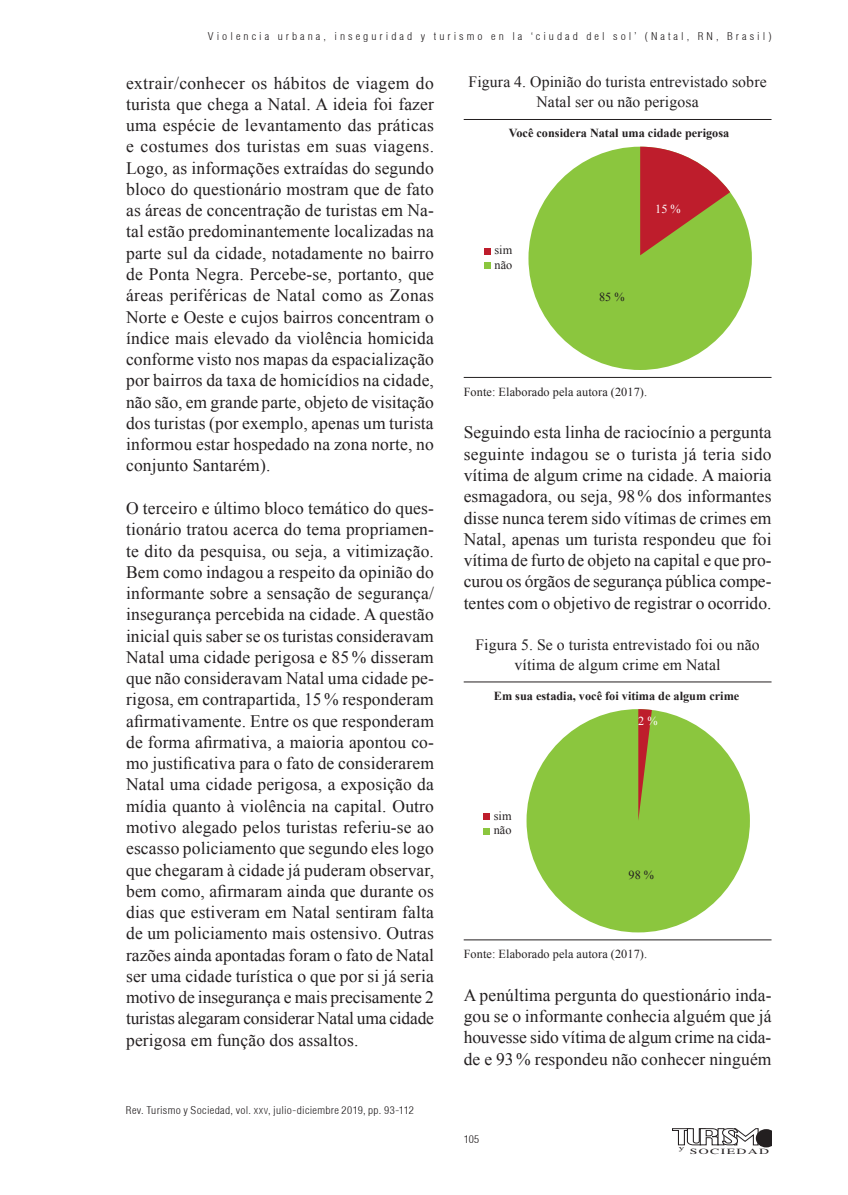
<style>
.page{position:relative;width:848px;height:1195px;background:#fff}
.page>*{position:absolute;margin:0;border:0;box-sizing:border-box;transform-origin:0 0}
.t1{font:17.5px/21.3px "Times New Roman";letter-spacing:.01em;color:#231f20;text-align:justify}
.t2{font:15.75px/19.9px "Times New Roman";letter-spacing:.01em;color:#231f20;text-align:center}
.t3{font:12.25px/14.3px "Times New Roman";letter-spacing:.01em;color:#231f20}
.t4{font:700 12.25px "Times New Roman";color:#231f20}
.t5{font:12.25px "Times New Roman";color:#fff}
.t6{font:300 condensed 10.5px "Helvetica";letter-spacing:.26em;color:#231f20;scale:1.1 1}
.t7{font:300 condensed 10.5px "Helvetica";letter-spacing:.025em;color:#231f20;scale:1.1 1}
.t8{font:8.05px "Times";letter-spacing:.1em;color:#231f20;scale:1.73 1}
.t9{font:6.48px "Times";color:#231f20;scale:1.73 1}
.s1{font-size:8.05px}
</style>
<div class="page">
<svg style="left:672px;top:1128px;width:99px;height:19px"></svg>
<hr style="left:463px;top:119px;width:308px;height:1px;background:#231f20">
<hr style="left:463px;top:377px;width:308px;height:1px;background:#231f20">
<svg style="left:484px;top:248px;width:6px;height:6px"></svg>
<svg style="left:484px;top:262px;width:6px;height:6px"></svg>
<div style="left:528px;top:147px;width:223px;height:223px;background:#8bc63e;border-radius:50%"></div>
<svg style="left:640px;top:147px;width:90px;height:108px"></svg>
<hr style="left:463px;top:681px;width:308px;height:1px;background:#231f20">
<hr style="left:463px;top:939px;width:308px;height:1px;background:#231f20">
<svg style="left:483px;top:813px;width:6px;height:6px"></svg>
<svg style="left:483px;top:828px;width:6px;height:6px"></svg>
<div style="left:526px;top:709px;width:223px;height:223px;background:#8bc63e;border-radius:50%"></div>
<svg style="left:638px;top:709px;width:13px;height:111px"></svg>
<p class="t6" style="left:208px;top:29px;width:513px">Violencia urbana, inseguridad y turismo en la ‘ciudad del sol’ (Natal, RN, Brasil)</p>
<p class="t1" style="left:126px;top:72px;width:309px">extrair/conhecer os hábitos de viagem do turista que chega a Natal. A ideia foi fazer uma espécie de levantamento das práticas e costumes dos turistas em suas viagens.<br>Logo, as informações extraídas do segundo bloco do questionário mostram que de fato as áreas de concentração de turistas em Na&shy;tal estão predominantemente localizadas na parte sul da cidade, notadamente no bairro de Ponta Negra. Percebe-se, portanto, que áreas periféricas de Natal como as Zonas Norte e Oeste e cujos bairros concentram o índice mais elevado da violência homicida conforme visto nos mapas da espacialização por bairros da taxa de homicídios na cidade, não são, em grande parte, objeto de visitação dos turistas (por exemplo, apenas um turista informou estar hospedado na zona norte, no conjunto Santarém).</p>
<p class="t1" style="left:126px;top:497px;width:309px">O terceiro e último bloco temático do ques&shy;tionário tratou acerca do tema propriamen&shy;te dito da pesquisa, ou seja, a vitimização.<br>Bem como indagou a respeito da opinião do informante sobre a sensação de segurança/ insegurança percebida na cidade. A questão inicial quis saber se os turistas consideravam Natal uma cidade perigosa e 85 % disseram que não consideravam Natal uma cidade pe&shy;rigosa, em contrapartida, 15 % responderam afirmativamente. Entre os que responderam de forma afirmativa, a maioria apontou co&shy;mo justificativa para o fato de considerarem Natal uma cidade perigosa, a exposição da mídia quanto à violência na capital. Outro motivo alegado pelos turistas referiu-se ao escasso policiamento que segundo eles logo que chegaram à cidade já puderam observar, bem como, afirmaram ainda que durante os dias que estiveram em Natal sentiram falta de um policiamento mais ostensivo. Outras razões ainda apontadas foram o fato de Natal ser uma cidade turística o que por si já seria motivo de insegurança e mais precisamente 2 turistas alegaram considerar Natal uma cidade perigosa em função dos assaltos.</p>
<p class="t7" style="left:126px;top:1103px;width:263px">Rev. Turismo y Sociedad, vol. <span class="s1">XXV</span>, julio-diciembre 2019, pp. 93-112</p>
<p class="t2" style="left:468px;top:72px;width:299px">Figura 4. Opinião do turista entrevistado sobre<br>Natal ser ou não perigosa</p>
<p class="t4" style="left:508px;top:124px;width:222px">Você considera Natal uma cidade perigosa</p>
<p class="t3" style="left:494px;top:243px;width:19px">sim não</p>
<p class="t3" style="left:599px;top:290px;width:27px">85 %</p>
<p class="t5" style="left:655px;top:201px;width:27px">15 %</p>
<p class="t3" style="left:463px;top:384px;width:185px">Fonte: Elaborado pela autora (2017).</p>
<p class="t1" style="left:463px;top:421px;width:309px">Seguindo esta linha de raciocínio a pergunta seguinte indagou se o turista já teria sido vítima de algum crime na cidade. A maioria esmagadora, ou seja, 98% dos informantes disse nunca terem sido vítimas de crimes em Natal, apenas um turista respondeu que foi vítima de furto de objeto na capital e que pro&shy;curou os órgãos de segurança pública compe&shy;tentes com o objetivo de registrar o ocorrido.</p>
<p class="t2" style="left:475px;top:634px;width:286px">Figura 5. Se o turista entrevistado foi ou não vítima de algum crime em Natal</p>
<p class="t4" style="left:493px;top:687px;width:247px">Em sua estadia, você foi vitima de algum crime</p>
<p class="t3" style="left:493px;top:808px;width:19px">sim não</p>
<p class="t5" style="left:638px;top:713px;width:21px">2 %</p>
<p class="t3" style="left:628px;top:867px;width:27px">98 %</p>
<p class="t3" style="left:463px;top:947px;width:185px">Fonte: Elaborado pela autora (2017).</p>
<p class="t1" style="left:463px;top:984px;width:309px">A penúltima pergunta do questionário inda&shy;gou se o informante conhecia alguém que já houvesse sido vítima de algum crime na cida&shy;de e 93 % respondeu não conhecer ninguém</p>
<p class="t6" style="left:463px;top:1132px;width:15px">105</p>
<p class="t9" style="left:678px;top:1142px;width:5px">y</p>
<p class="t8" style="left:689px;top:1144px;width:47px">SOCIEDAD</p>
</div>
